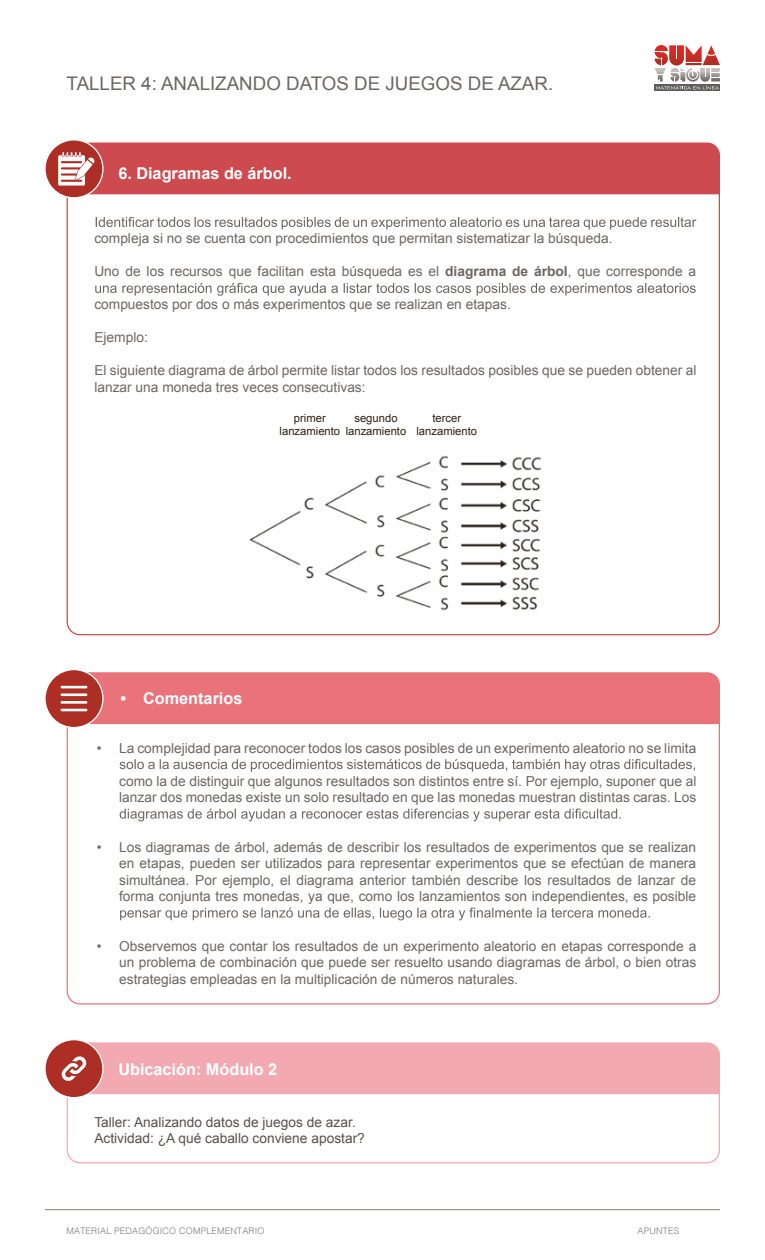
<style>
.page{position:relative;width:765px;height:1260px;background:#fff}
.page>*{position:absolute;margin:0;border:0;box-sizing:border-box;transform-origin:0 0}
.t1{font:18.75px "Arial";color:#6b6764}
.t2{font:700 16.25px "Arial";color:#fff}
.t3{font:13.75px/16.5px "Arial";color:#6b6764}
.t4{font:13.75px/16.5px "Arial";color:#57514d}
.t5{font:11.25px/13.5px "Arial";color:#2e2014;text-align:center}
.t6{font:300 9px "Helvetica";letter-spacing:.02em;color:#807c7a}
.s1{font-weight:700}
</style>
<div class="page">
<hr style="left:45px;top:1209px;width:675px;height:1px;background:#827f7c">
<div style="left:87px;top:672px;width:633px;height:52px;background:#ea737b"></div>
<div style="left:45px;top:670px;width:58px;height:58px;background:#ad2e24;border-radius:50%"></div>
<div style="left:44px;top:669px;width:60px;height:59px;border:1px solid #fff;border-radius:50%"></div>
<div style="left:45px;top:1040px;width:58px;height:58px;background:#ad2e24;border-radius:50%"></div>
<div style="left:44px;top:1039px;width:60px;height:59px;border:1px solid #fff;border-radius:50%"></div>
<div style="left:45px;top:140px;width:58px;height:58px;background:#ad2e24;border-radius:50%"></div>
<div style="left:44px;top:139px;width:60px;height:59px;border:1px solid #fff;border-radius:50%"></div>
<div style="left:58px;top:143px;width:662px;height:51px;background:#cd4a4e"></div>
<svg style="left:96px;top:217px;width:600px;height:13px"></svg>
<svg style="left:95px;top:283px;width:601px;height:13px"></svg>
<svg style="left:120px;top:759px;width:575px;height:13px"></svg>
<svg style="left:120px;top:809px;width:501px;height:12px"></svg>
<svg style="left:120px;top:908px;width:530px;height:12px"></svg>
<hr style="left:61px;top:709px;width:26px;height:2px;background:#fff">
<hr style="left:61px;top:701px;width:26px;height:3px;background:#fff">
<hr style="left:61px;top:693px;width:26px;height:3px;background:#fff">
<hr style="left:61px;top:686px;width:26px;height:2px;background:#fff">
<svg style="left:61px;top:1042px;width:659px;height:52px;background:#efa4ab"></svg>
<img style="left:249px;top:455px;width:292px;height:156px">
<svg style="left:655px;top:89px;width:65px;height:2px"></svg>
<svg style="left:654px;top:45px;width:66px;height:44px"></svg>
<h1 class="t1" style="left:67px;top:71px;width:488px">TALLER 4: ANALIZANDO DATOS DE JUEGOS DE AZAR.</h1>
<p class="t2" style="left:118px;top:162px;width:175px">6. Diagramas de árbol.</p>
<p class="t3" style="left:94px;top:230px;width:520px">compleja si no se cuenta con procedimientos que permitan sistematizar la búsqueda.</p>
<p class="t3" style="left:94px;top:263px;width:603px">Uno de los recursos que facilitan esta búsqueda es el <span class="s1">diagrama de árbol</span>, que corresponde a</p>
<p class="t3" style="left:94px;top:296px;width:418px">compuestos por dos o más experimentos que se realizan en etapas.</p>
<p class="t3" style="left:94px;top:329px;width:55px">Ejemplo:</p>
<p class="t3" style="left:94px;top:362px;width:604px">El siguiente diagrama de árbol permite listar todos los resultados posibles que se pueden obtener al lanzar una moneda tres veces consecutivas:</p>
<p class="t5" style="left:280px;top:411px;width:62px">primer lanzamiento</p>
<p class="t5" style="left:346px;top:411px;width:62px">segundo lanzamiento</p>
<p class="t5" style="left:416px;top:411px;width:62px">tercer lanzamiento</p>
<p class="t2" style="left:121px;top:688px;width:123px">• Comentarios</p>
<p class="t3" style="left:97px;top:740px;width:601px">• La complejidad para reconocer todos los casos posibles de un experimento aleatorio no se limita</p>
<p class="t3" style="left:119px;top:773px;width:579px">como la de distinguir que algunos resultados son distintos entre sí. Por ejemplo, suponer que al lanzar dos monedas existe un solo resultado en que las monedas muestran distintas caras. Los</p>
<p class="t3" style="left:119px;top:839px;width:579px;text-align:justify;text-indent:-22px">• Los diagramas de árbol, además de describir los resultados de experimentos que se realizan en etapas, pueden ser utilizados para representar experimentos que se efectúan de manera simultánea. Por ejemplo, el diagrama anterior también describe los resultados de lanzar de forma conjunta tres monedas, ya que, como los lanzamientos son independientes, es posible</p>
<p class="t3" style="left:119px;top:938px;width:579px;text-align:justify;text-indent:-22px">• Observemos que contar los resultados de un experimento aleatorio en etapas corresponde a un problema de combinación que puede ser resuelto usando diagramas de árbol, o bien otras estrategias empleadas en la multiplicación de números naturales.</p>
<p class="t2" style="left:118px;top:1059px;width:160px">Ubicación: Módulo 2</p>
<p class="t4" style="left:94px;top:1114px;width:272px">Taller: Analizando datos de juegos de azar.<br>Actividad: ¿A qué caballo conviene apostar?</p>
<p class="t6" style="left:67px;top:1223px;width:199px">MATERIAL PEDAGÓGICO COMPLEMENTARIO</p>
<p class="t6" style="left:638px;top:1223px;width:43px">APUNTES</p>
</div>
